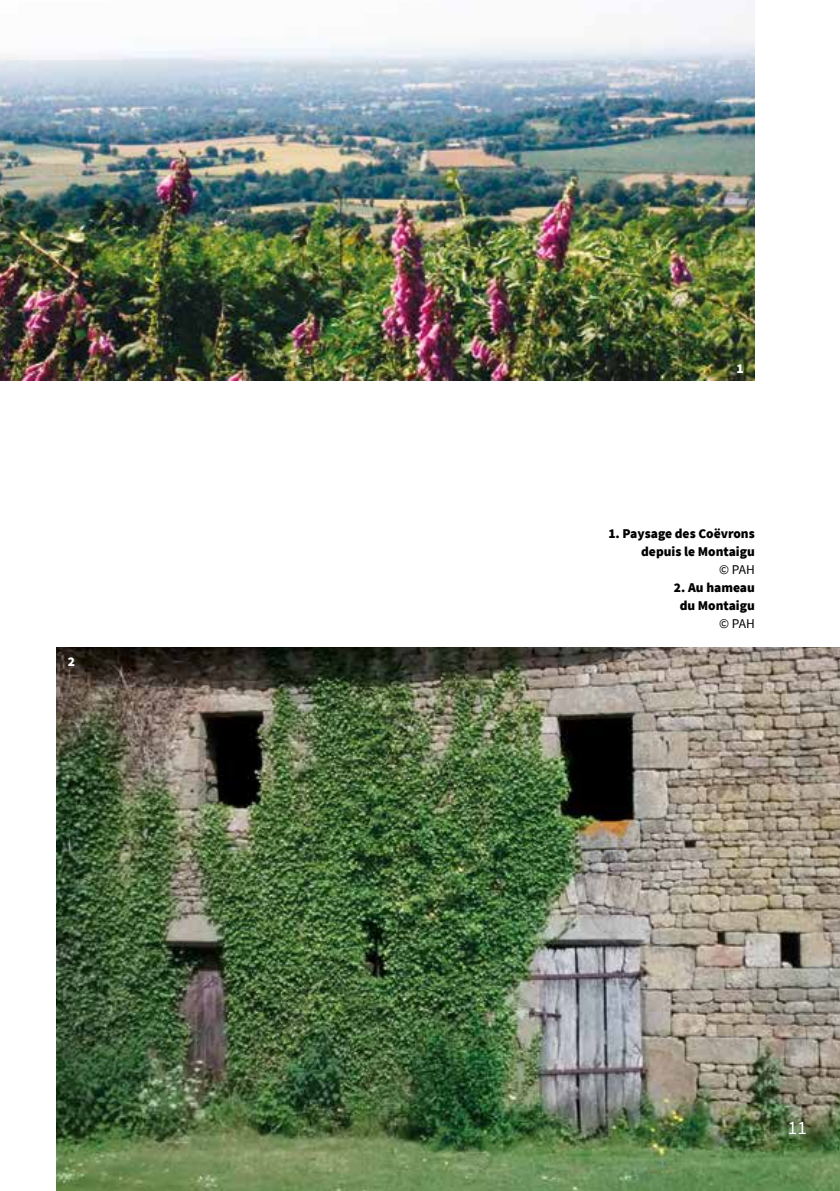
<style>
.page{position:relative;width:840px;height:1191px;background:#fff}
.page>*{position:absolute;margin:0;border:0;box-sizing:border-box;transform-origin:0 0}
.t1{font:19px "Source Sans Pro";color:#fff}
.t2{font:900 13.4px/18px "Source Sans Pro";color:#000;text-align:right}
.t3{font:13.4px "Source Sans Pro";letter-spacing:-.025em;color:#000}
.t4{font:900 13.4px "Source Sans Pro";color:#fff}
</style>
<div class="page">
<img style="left:57px;top:648px;width:782px;height:543px">
<img style="left:0;top:0;width:754px;height:381px">
<p class="t4" style="left:68px;top:652px;width:9px">2</p>
<p class="t4" style="left:736px;top:359px;width:9px">1</p>
<p class="t2" style="left:608px;top:524px;width:148px">1. Paysage des Coëvrons depuis le Montaigu</p>
<p class="t3" style="left:718px;top:561px;width:37px">© PAH</p>
<p class="t2" style="left:673px;top:578px;width:82px;text-align:center">2. Au hameau du Montaigu</p>
<p class="t3" style="left:718px;top:615px;width:37px">© PAH</p>
<h1 class="t1" style="left:787px;top:1116px;width:21px">11</h1>
</div>
